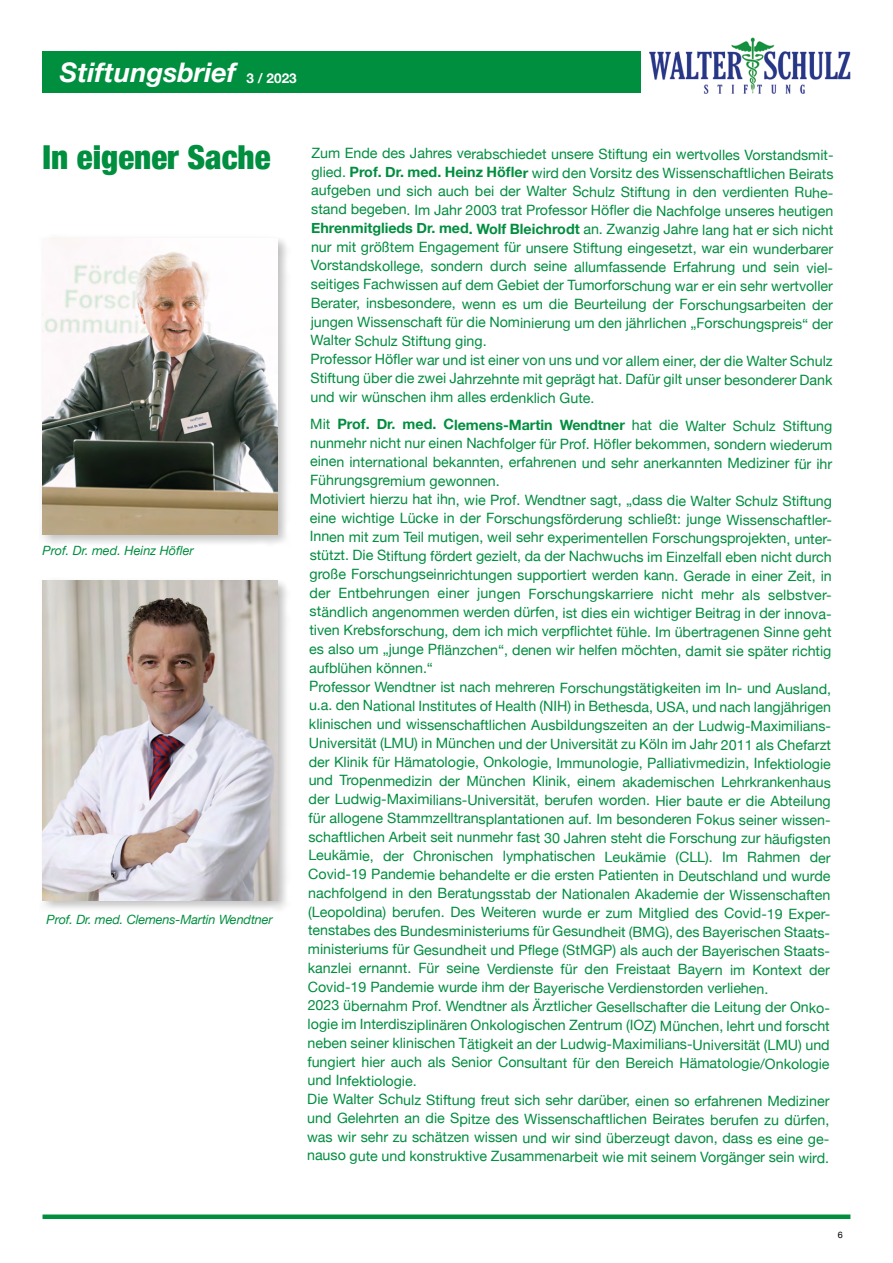
<style>
.page{position:relative;width:893px;height:1263px;background:#fff}
.page>*{position:absolute;margin:0;border:0;box-sizing:border-box;transform-origin:0 0}
.t1{font:900 condensed 33px "Helvetica Neue";color:#008e3f}
.t2{font:italic 700 27px "Helvetica Neue";color:#fff}
.t3{font:14.25px/18.8px "Helvetica Neue";letter-spacing:-.005em;color:#008e3f;text-align:justify}
.t4{font:italic 12.75px "Helvetica Neue";letter-spacing:-.01em;color:#008e3f}
.t5{font:9px "Helvetica Neue";color:#000}
.s1{font-style:normal;font-size:13.5px}
.s2{font-weight:700}
</style>
<div class="page">
<img style="left:649px;top:38px;width:202px;height:55px">
<div style="left:43px;top:51px;width:598px;height:41px;background:#008e3f"></div>
<div style="left:43px;top:1214px;width:807px;height:5px;background:#008e3f"></div>
<div style="left:39px;top:234px;width:251px;height:313px;background:#000;opacity:.25"></div>
<img style="left:43px;top:238px;width:235px;height:296px">
<div style="left:39px;top:577px;width:251px;height:336px;background:#000;opacity:.25"></div>
<img style="left:43px;top:580px;width:235px;height:320px">
<h2 class="t2" style="left:60px;top:51px;width:238px">Stiftungsbrief <span class="s1">3 / 2023</span></h2>
<h1 class="t1" style="left:43px;top:130px;width:230px">In eigener Sache</h1>
<p class="t4" style="left:43px;top:541px;width:153px">Prof. Dr. med. Heinz Höfler</p>
<p class="t4" style="left:47px;top:911px;width:228px">Prof. Dr. med. Clemens-Martin Wendtner</p>
<p class="t3" style="left:311px;top:145px;width:525px;text-align:left">Zum Ende des Jahres verabschiedet unsere Stiftung ein wertvolles Vorstandsmit&shy;glied. <span class="s2">Prof. Dr. med. Heinz Höfler</span> wird den Vorsitz des Wissenschaftlichen Beirats aufgeben und sich auch bei der Walter Schulz Stiftung in den verdienten Ruhe&shy;stand begeben. Im Jahr 2003 trat Professor Höfler die Nachfolge unseres heutigen <span class="s2">Ehrenmitglieds Dr. med. Wolf Bleichrodt</span> an. Zwanzig Jahre lang hat er sich nicht nur mit größtem Engagement für unsere Stiftung eingesetzt, war ein wunderbarer Vorstandskollege, sondern durch seine allumfassende Erfahrung und sein viel&shy;seitiges Fachwissen auf dem Gebiet der Tumorforschung war er ein sehr wertvoller Berater, insbesondere, wenn es um die Beurteilung der Forschungsarbeiten der jungen Wissenschaft für die Nominierung um den jährlichen „Forschungspreis“ der Walter Schulz Stiftung ging.</p>
<p class="t3" style="left:310px;top:352px;width:524px">Professor Höfler war und ist einer von uns und vor allem einer, der die Walter Schulz Stiftung über die zwei Jahrzehnte mit geprägt hat. Dafür gilt unser besonderer Dank und wir wünschen ihm alles erdenklich Gute.</p>
<p class="t3" style="left:310px;top:416px;width:524px">Mit <span class="s2">Prof. Dr. med. Clemens-Martin Wendtner</span> hat die Walter Schulz Stiftung nunmehr nicht nur einen Nachfolger für Prof. Höfler bekommen, sondern wiederum einen international bekannten, erfahrenen und sehr anerkannten Mediziner für ihr Führungsgremium gewonnen.</p>
<p class="t3" style="left:309px;top:491px;width:524px">Motiviert hierzu hat ihn, wie Prof. Wendtner sagt, „dass die Walter Schulz Stiftung eine wichtige Lücke in der Forschungsförderung schließt: junge Wissenschaftler-Innen mit zum Teil mutigen, weil sehr experimentellen Forschungsprojekten, unter&shy;stützt. Die Stiftung fördert gezielt, da der Nachwuchs im Einzelfall eben nicht durch große Forschungseinrichtungen supportiert werden kann. Gerade in einer Zeit, in der Entbehrungen einer jungen Forschungskarriere nicht mehr als selbstver&shy;ständlich angenommen werden dürfen, ist dies ein wichtiger Beitrag in der innova&shy;tiven Krebsforschung, dem ich mich verpflichtet fühle. Im übertragenen Sinne geht es also um „junge Pflänzchen“, denen wir helfen möchten, damit sie später richtig aufblühen können.“</p>
<p class="t3" style="left:307px;top:679px;width:525px;text-align:left">Professor Wendtner ist nach mehreren Forschungstätigkeiten im In- und Ausland, u.a. den National Institutes of Health (NIH) in Bethesda, USA, und nach langjährigen klinischen und wissenschaftlichen Ausbildungszeiten an der Ludwig-Maximilians-Universität (LMU) in München und der Universität zu Köln im Jahr 2011 als Chefarzt der Klinik für Hämatologie, Onkologie, Immunologie, Palliativmedizin, Infektiologie und Tropenmedizin der München Klinik, einem akademischen Lehrkrankenhaus der Ludwig-Maximilians-Universität, berufen worden. Hier baute er die Abteilung für allogene Stammzelltransplantationen auf. Im besonderen Fokus seiner wissen&shy;schaftlichen Arbeit seit nunmehr fast 30 Jahren steht die Forschung zur häufigsten Leukämie, der Chronischen lymphatischen Leukämie (CLL). Im Rahmen der Covid-19 Pandemie behandelte er die ersten Patienten in Deutschland und wurde nachfolgend in den Beratungsstab der Nationalen Akademie der Wissenschaften (Leopoldina) berufen. Des Weiteren wurde er zum Mitglied des Covid-19 Exper&shy;tenstabes des Bundesministeriums für Gesundheit (BMG), des Bayerischen Staats&shy;ministeriums für Gesundheit und Pflege (StMGP) als auch der Bayerischen Staats&shy;kanzlei ernannt. Für seine Verdienste für den Freistaat Bayern im Kontext der Covid-19 Pandemie wurde ihm der Bayerische Verdienstorden verliehen.<br>2023 übernahm Prof. Wendtner als Ärztlicher Gesellschafter die Leitung der Onko&shy;logie im Interdisziplinären Onkologischen Zentrum (IOZ) München, lehrt und forscht neben seiner klinischen Tätigkeit an der Ludwig-Maximilians-Universität (LMU) und fungiert hier auch als Senior Consultant für den Bereich Hämatologie/Onkologie und Infektiologie.</p>
<p class="t3" style="left:307px;top:1091px;width:524px">Die Walter Schulz Stiftung freut sich sehr darüber, einen so erfahrenen Mediziner und Gelehrten an die Spitze des Wissenschaftlichen Beirates berufen zu dürfen, was wir sehr zu schätzen wissen und wir sind überzeugt davon, dass es eine ge&shy;nauso gute und konstruktive Zusammenarbeit wie mit seinem Vorgänger sein wird.</p>
<p class="t5" style="left:838px;top:1228px;width:7px">6</p>
</div>
